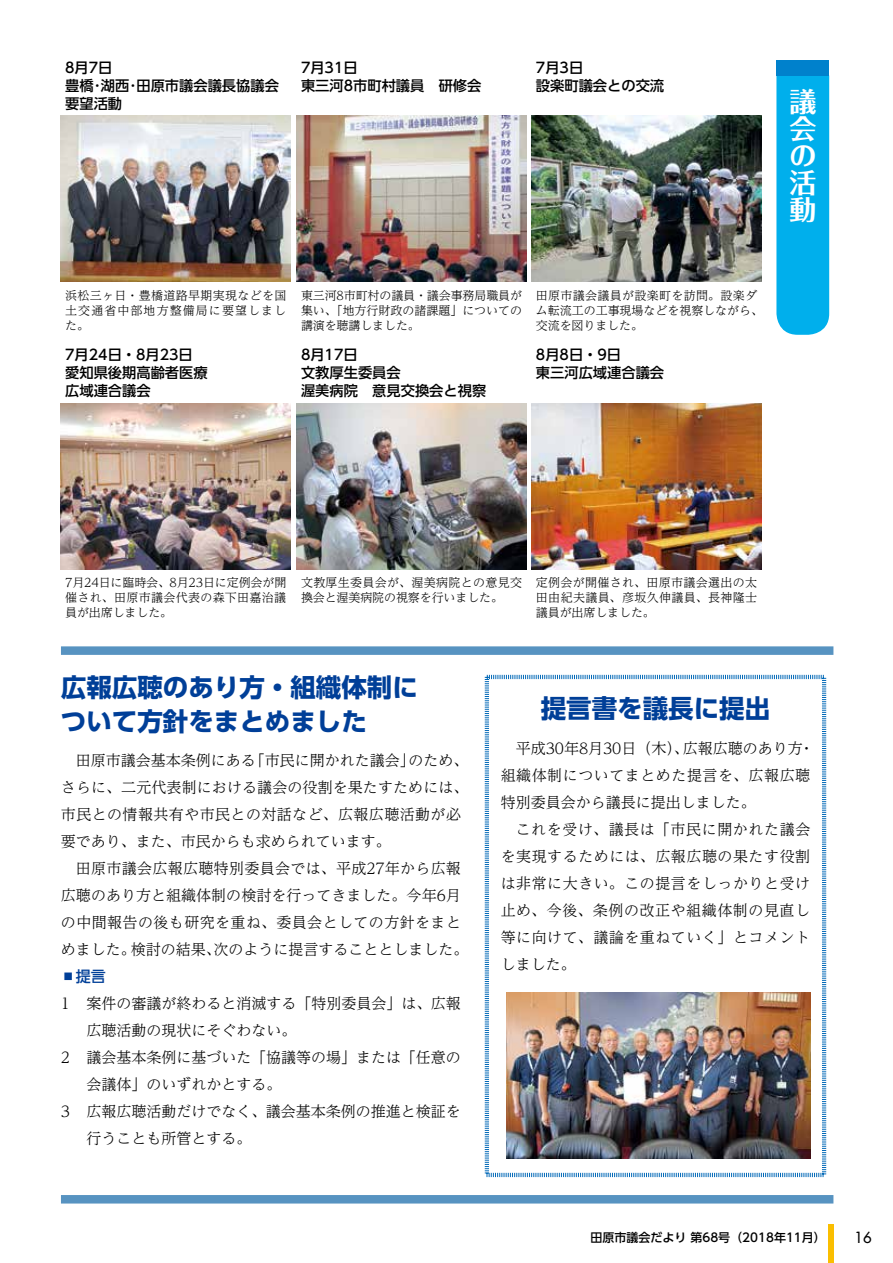
<style>
.page{position:relative;width:893px;height:1263px;background:#fff}
.page>*{position:absolute;margin:0;border:0;box-sizing:border-box;transform-origin:0 0}
.t1{font:700 27px/27px "Folk Pro";color:#fff;text-align:justify}
.t2{font:700 25.5px/33.5px "UD Shin Go Pr 6";color:#003f98}
.t3{font:300 15px/27px "UD Reimin Pr 6";color:#000}
.t4{font:500 15px "UD Shin Go Pr 6";color:#003f98}
.t5{font:15px "Futura";color:#000}
.t6{font:500 14.25px/18px "UD Shin Go Pr 6";color:#000}
.t7{font:300 12px/15px "UD Reimin Pr 6";letter-spacing:-.005em;color:#000;text-align:justify}
.t8{font:500 12px "UD Shin Go Pro";color:#000}
</style>
<div class="page">
<div style="left:828px;top:1225px;width:5px;height:38px;background:#fabe00"></div>
<img style="left:61px;top:116px;width:230px;height:166px">
<img style="left:61px;top:403px;width:230px;height:166px">
<img style="left:297px;top:116px;width:229px;height:166px">
<img style="left:297px;top:403px;width:229px;height:166px">
<img style="left:532px;top:116px;width:229px;height:166px">
<img style="left:532px;top:403px;width:229px;height:166px">
<div style="left:776px;top:75px;width:53px;height:260px;background:#00afec"></div>
<div style="left:776px;top:60px;width:53px;height:15px;background:#0081cc"></div>
<svg style="left:484px;top:674px;width:343px;height:504px"></svg>
<div style="left:61px;top:646px;width:772px;height:9px;background:#5793c1"></div>
<div style="left:61px;top:1195px;width:772px;height:8px;background:#5793c1"></div>
<img style="left:506px;top:993px;width:304px;height:166px">
<p class="t6" style="left:65px;top:58px;width:215px">8月7日<br>豊橋･湖西･田原市議会議長協議会要望活動</p>
<p class="t6" style="left:301px;top:58px;width:182px">7月31日<br>東三河8市町村議員　研修会</p>
<p class="t6" style="left:536px;top:58px;width:130px">7月3日<br>設楽町議会との交流</p>
<p class="t7" style="left:65px;top:287px;width:223px">浜松三ヶ日・豊橋道路早期実現などを国土交通省中部地方整備局に要望しました。</p>
<p class="t6" style="left:65px;top:345px;width:144px">7月24日・8月23日愛知県後期高齢者医療広域連合議会</p>
<p class="t7" style="left:301px;top:287px;width:223px">東三河8市町村の議員・議会事務局職員が集い、「地方行財政の諸課題」についての講演を聴講しました。</p>
<p class="t6" style="left:301px;top:345px;width:187px">8月17日<br>文教厚生委員会<br>渥美病院　意見交換会と視察</p>
<p class="t7" style="left:536px;top:287px;width:229px;text-align:left">田原市議会議員が設楽町を訪問。設楽ダム転流工の工事現場などを視察しながら、交流を図りました。</p>
<p class="t6" style="left:536px;top:345px;width:130px">8月8日・9日<br>東三河広域連合議会</p>
<h1 class="t1" style="left:789px;top:84px;width:28px">議会の活動</h1>
<p class="t7" style="left:65px;top:575px;width:223px">7月24日に臨時会、8月23日に定例会が開催され、田原市議会代表の森下田嘉治議員が出席しました。</p>
<p class="t7" style="left:301px;top:575px;width:223px">文教厚生委員会が、渥美病院との意見交換会と渥美病院の視察を行いました。</p>
<p class="t7" style="left:536px;top:575px;width:223px">定例会が開催され、田原市議会選出の太田由紀夫議員、彦坂久伸議員、長神隆士議員が出席しました。</p>
<h2 class="t2" style="left:61px;top:670px;width:358px">広報広聴のあり方・組織体制について方針をまとめました</h2>
<p class="t3" style="left:61px;top:747px;width:409px;text-indent:15px">田原市議会基本条例にある「市民に開かれた議会」のため、さらに、二元代表制における議会の役割を果たすためには、市民との情報共有や市民との対話など、広報広聴活動が必要であり、また、市民からも求められています。</p>
<p class="t3" style="left:61px;top:855px;width:409px;text-align:center">田原市議会広報広聴特別委員会では、平成27年から広報<br>広聴のあり方と組織体制の検討を行ってきました。今年6月の中間報告の後も研究を重ね、委員会としての方針をまとめました。検討の結果、次のように提言することとしました。</p>
<p class="t4" style="left:61px;top:964px;width:47px">▪提言</p>
<p class="t3" style="left:61px;top:990px;width:401px">1 案件の審議が終わると消滅する「特別委員会」は、広報</p>
<p class="t3" style="left:86px;top:1017px;width:211px">広聴活動の現状にそぐわない。</p>
<p class="t3" style="left:61px;top:1044px;width:401px">2 議会基本条例に基づいた「協議等の場」または「任意の</p>
<p class="t3" style="left:86px;top:1071px;width:196px">会議体」のいずれかとする。</p>
<p class="t3" style="left:61px;top:1098px;width:401px">3 広報広聴活動だけでなく、議会基本条例の推進と検証を</p>
<p class="t3" style="left:86px;top:1125px;width:166px">行うことも所管とする。</p>
<h2 class="t2" style="left:541px;top:691px;width:231px">提言書を議長に提出</h2>
<p class="t3" style="left:501px;top:734px;width:315px;text-indent:15px">平成30年8月30日（木）、広報広聴のあり方・組織体制についてまとめた提言を、広報広聴特別委員会から議長に提出しました。</p>
<p class="t3" style="left:501px;top:815px;width:311px;text-align:justify;text-indent:15px">これを受け、議長は「市民に開かれた議会を実現するためには、広報広聴の果たす役割は非常に大きい。この提言をしっかりと受け止め、今後、条例の改正や組織体制の見直し等に向けて、議論を重ねていく」とコメントしました。</p>
<p class="t8" style="left:590px;top:1228px;width:237px">田原市議会だより 第68号（2018年11月）</p>
<p class="t5" style="left:854px;top:1228px;width:19px">16</p>
</div>
